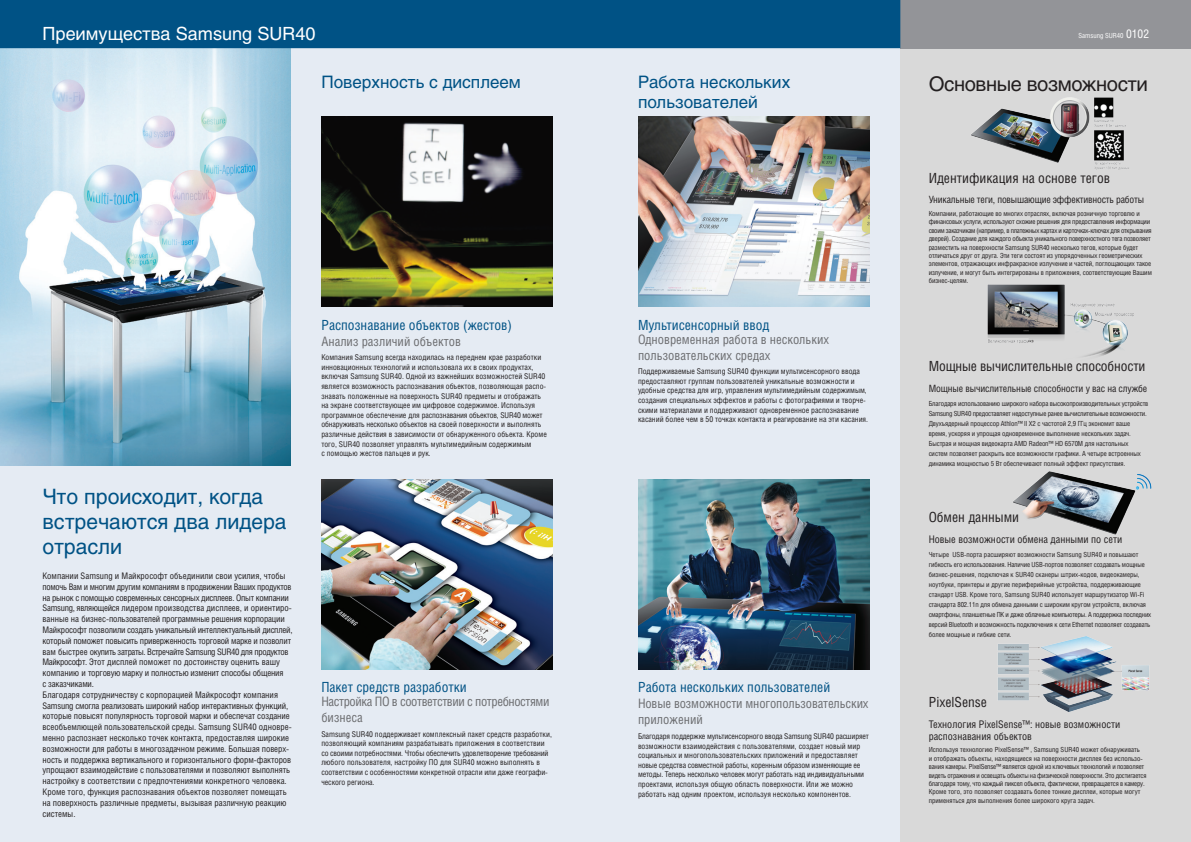
<style>
.page{position:relative;width:1191px;height:842px;background:#fff}
.page>*{position:absolute;margin:0;border:0;box-sizing:border-box;transform-origin:0 0}
.t1{font:21px/25.2px "Helios";color:#005285}
.t2{font:20px "Helios";letter-spacing:-.02em;color:#231f20}
.t3{font:18px "Helios";color:#fff}
.t4{font:17px/20.4px "Helios";color:#005285}
.t5{font:14px "Helios Cond C";color:#005285}
.t6{font:14px "Helios Cond C";color:#231f20}
.t7{font:13px/15.6px "Helios Cond C";color:#6c6d70}
.t8{font:13px/15.6px "Helios Cond C";letter-spacing:-.03em;color:#6c6d70}
.t9{font:10.5px/12px "Helios Cond C";color:#231f20}
.t10{font:10px "Helios Cond C";letter-spacing:-.02em;color:#231f20}
.t11{font:9px/10.8px "Helios Cond C";letter-spacing:-.01em;color:#231f20}
.t12{font:8px/9.6px "Helios Cond C";color:#231f20}
.t13{font:7px/8.4px "Helios Cond C";letter-spacing:-.01em;color:#231f20}
.t14{font:7px "Helios Cond C";color:#fff}
.s1{font-size:12px}
</style>
<div class="page">
<div style="left:0;top:0;width:909px;height:842px;background:#e5ebf3"></div>
<img style="left:321px;top:479px;width:232px;height:190px">
<div style="left:900px;top:0;width:291px;height:842px;background:#d9d9d9"></div>
<div style="left:900px;top:0;width:291px;height:48px;background:#939498"></div>
<img style="left:987px;top:284px;width:147px;height:73px">
<img style="left:998px;top:636px;width:151px;height:76px">
<img style="left:1013px;top:471px;width:139px;height:64px">
<img style="left:638px;top:479px;width:231px;height:190px">
<img style="left:638px;top:117px;width:231px;height:189px">
<img style="left:321px;top:117px;width:232px;height:190px">
<img style="left:0;top:48px;width:291px;height:418px">
<div style="left:0;top:0;width:900px;height:48px;background:#005285"></div>
<img style="left:971px;top:97px;width:158px;height:73px">
<h3 class="t3" style="left:43px;top:22px;width:274px">Преимущества Samsung SUR40</h3>
<h3 class="t4" style="left:321px;top:71px;width:201px">Поверхность с дисплеем</h3>
<h3 class="t4" style="left:638px;top:71px;width:154px">Работа нескольких пользователей</h3>
<h1 class="t1" style="left:43px;top:483px;width:246px">Что происходит, когда встречаются два лидера отрасли</h1>
<p class="t11" style="left:43px;top:570px;width:251px">Компании Samsung и Майкрософт объединили свои усилия, чтобы помочь Вам и многим другим компаниям в продвижении Ваших продуктов на рынок с помощью современных сенсорных дисплеев. Опыт компании Samsung, являющейся лидером производства дисплеев, и ориентиро&shy;ванные на бизнес-пользователей программные решения корпорации Майкрософт позволили создать уникальный интеллектуальный дисплей, который поможет повысить приверженность торговой марке и позволит вам быстрее окупить затраты. Встречайте Samsung SUR40 для продуктов Майкрософт. Этот дисплей поможет по достоинству оценить вашу компанию и торговую марку и полностью изменит способы общения<br>с заказчиками.<br>Благодаря сотрудничеству с корпорацией Майкрософт компания Samsung смогла реализовать широкий набор интерактивных функций, которые повысят популярность торговой марки и обеспечат создание всеобъемлющей пользовательской среды. Samsung SUR40 одновре&shy;менно распознает несколько точек контакта, предоставляя широкие возможности для работы в многозадачном режиме. Большая поверх&shy;ность и поддержка вертикального и горизонтального форм-факторов упрощают взаимодействие с пользователями и позволяют выполнять настройку в соответствии с предпочтениями конкретного человека.<br>Кроме того, функция распознавания объектов позволяет помещать на поверхность различные предметы, вызывая различную реакцию системы.</p>
<h3 class="t5" style="left:321px;top:317px;width:192px">Распознавание объектов (жестов)</h3>
<h3 class="t7" style="left:321px;top:333px;width:141px">Анализ различий объектов</h3>
<p class="t12" style="left:321px;top:352px;width:227px">Компания Samsung всегда находилась на переднем крае разработки инновационных технологий и использовала их в своих продуктах, включая Samsung SUR40. Одной из важнейших возможностей SUR40 является возможность распознавания объектов, позволяющая распо&shy;знавать положенные на поверхность SUR40 предметы и отображать на экране соответствующее им цифровое содержимое. Используя программное обеспечение для распознавания объектов, SUR40 может обнаруживать несколько объектов на своей поверхности и выполнять различные действия в зависимости от обнаруженного объекта. Кроме того, SUR40 позволяет управлять мультимедийным содержимым<br>с помощью жестов пальцев и рук.</p>
<h3 class="t5" style="left:321px;top:679px;width:147px">Пакет средств разработки</h3>
<h3 class="t8" style="left:321px;top:694px;width:230px">Настройка ПО в соответствии с потребностями бизнеса</h3>
<p class="t12" style="left:321px;top:729px;width:232px">Samsung SUR40 поддерживает комплексный пакет средств разработки, позволяющий компаниям разрабатывать приложения в соответствии со своими потребностями. Чтобы обеспечить удовлетворение требований любого пользователя, настройку ПО для SUR40 можно выполнять в соответствии с особенностями конкретной отрасли или даже географи&shy;ческого региона.</p>
<h3 class="t5" style="left:638px;top:317px;width:133px">Мультисенсорный ввод</h3>
<h3 class="t7" style="left:638px;top:331px;width:193px">Одновременная работа в нескольких пользовательских средах</h3>
<p class="t12" style="left:638px;top:366px;width:232px">Поддерживаемые Samsung SUR40 функции мультисенсорного ввода предоставляют группам пользователей уникальные возможности и удобные средства для игр, управления мультимедийным содержимым, создания специальных эффектов и работы с фотографиями и творче&shy;скими материалами и поддерживают одновременное распознавание касаний более чем в 50 точках контакта и реагирование на эти касания.</p>
<h3 class="t5" style="left:638px;top:679px;width:194px">Работа нескольких пользователей</h3>
<h3 class="t7" style="left:638px;top:695px;width:232px;line-height:16px">Новые возможности многопользовательских приложений</h3>
<p class="t12" style="left:638px;top:731px;width:232px">Благодаря поддержке мультисенсорного ввода Samsung SUR40 расширяет возможности взаимодействия с пользователями, создает новый мир социальных и многопользовательских приложений и предоставляет новые средства совместной работы, коренным образом изменяющие ее методы. Теперь несколько человек могут работать над индивидуальными проектами, используя общую область поверхности. Или же можно работать над одним проектом, используя несколько компонентов.</p>
<p class="t14" style="left:1078px;top:31px;width:72px">Samsung SUR40 <span class="s1">0102</span></p>
<h2 class="t2" style="left:928px;top:71px;width:221px">Основные возможности</h2>
<h3 class="t6" style="left:928px;top:169px;width:183px">Идентификация на основе тегов</h3>
<h3 class="t10" style="left:928px;top:194px;width:217px">Уникальные теги, повышающие эффективность работы</h3>
<p class="t13" style="left:928px;top:209px;width:225px">Компании, работающие во многих отраслях, включая розничную торговлю и финансовых услуги, используют схожие решения для предоставления информации своим заказчикам (например, в платежных картах и карточках-ключах для открывания дверей). Создание для каждого объекта уникального поверхностного тега позволяет разместить на поверхности Samsung SUR40 несколько тегов, которые будет отличаться друг от друга. Эти теги состоят из упорядоченных геометрических элементов, отражающих инфракрасное излучение и частей, поглощающих такое излучение, и могут быть интегрированы в приложения, соответствующие Вашим бизнес-целям.</p>
<h3 class="t6" style="left:928px;top:358px;width:218px">Мощные вычислительные способности</h3>
<h3 class="t10" style="left:928px;top:382px;width:220px">Мощные вычислительные способности у вас на службе</h3>
<p class="t13" style="left:928px;top:399px;width:221px;line-height:10px">Благодаря использованию широкого набора высокопроизводительных устройств Samsung SUR40 предоставляет недоступные ранее вычислительные возможности.<br>Двухъядерный процессор Athlon™ II X2 с частотой 2,9 ГГц экономит ваше время, ускоряя и упрощая одновременное выполнение нескольких задач.<br>Быстрая и мощная видеокарта AMD Radeon™ HD 6570M для настольных систем позволяет раскрыть все возможности графики. А четыре встроенных динамика мощностью 5 Вт обеспечивают полный эффект присутствия.</p>
<h3 class="t6" style="left:928px;top:509px;width:92px">Обмен данными</h3>
<h3 class="t9" style="left:928px;top:533px;width:195px">Новые возможности обмена данными по сети</h3>
<p class="t13" style="left:928px;top:550px;width:224px;line-height:10px">Четыре USB-порта расширяют возможности Samsung SUR40 и повышают гибкость его использования. Наличие USB-портов позволяет создавать мощные бизнес-решения, подключая к SUR40 сканеры штрих-кодов, видеокамеры, ноутбуки, принтеры и другие периферийные устройства, поддерживающие стандарт USB. Кроме того, Samsung SUR40 использует маршрутизатор Wi-Fi стандарта 802.11n для обмена данными с широким кругом устройств, включая смартфоны, планшетные ПК и даже облачные компьютеры. А поддержка последних версий Bluetooth и возможность подключения к сети Ethernet позволяет создавать более мощные и гибкие сети.</p>
<h3 class="t6" style="left:928px;top:694px;width:60px">PixelSense</h3>
<h3 class="t9" style="left:928px;top:718px;width:193px">Технология PixelSense™: новые возможности распознавания объектов</h3>
<p class="t13" style="left:928px;top:746px;width:219px">Используя технологию PixelSense™ , Samsung SUR40 может обнаруживать<br>и отображать объекты, находящиеся на поверхности дисплея без использо&shy;вания камеры. PixelSense™ является одной из ключевых технологий и позволяет видеть отражения и освещать объекты на физической поверхности. Это достигается благодаря тому, что каждый пиксел объекта, фактически, превращается в камеру.<br>Кроме того, это позволяет создавать более тонкие дисплеи, которые могут применяться для выполнения более широкого круга задач.</p>
</div>
